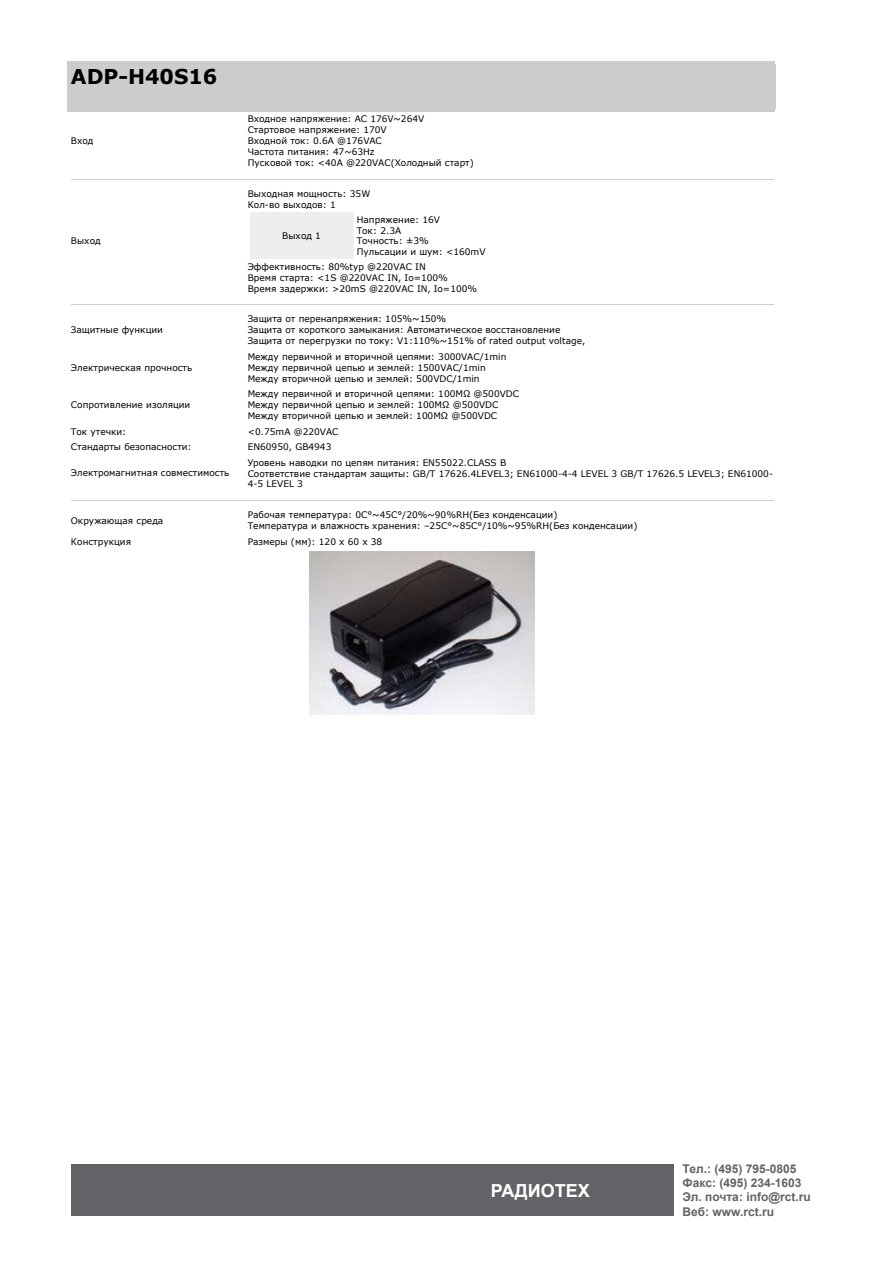
<style>
.page{position:relative;width:893px;height:1263px;background:#fff}
.page>*{position:absolute;margin:0;border:0;box-sizing:border-box;transform-origin:0 0}
.t1{font:700 20.4px "Verdana";color:#000}
.t2{font:700 18px "Arial";color:#fff}
.t3{font:700 12px/14.4px "Arial";color:#616367}
.t4{font:9px/10.9px "Verdana";color:#000}
</style>
<div class="page">
<div style="left:71px;top:1164px;width:602px;height:52px;background:#616367"></div>
<hr style="left:68px;top:62px;width:707px;height:2px;background:#ccc">
<hr style="left:68px;top:64px;width:3px;height:45px;background:#ccc">
<hr style="left:773px;top:64px;width:2px;height:45px;background:#ccc">
<hr style="left:68px;top:109px;width:707px;height:2px;background:#ccc">
<div style="left:71px;top:64px;width:702px;height:45px;background:#ccc"></div>
<hr style="left:71px;top:179px;width:702px;height:1px;background:#ccc">
<div style="left:250px;top:212px;width:103px;height:18px;background:#eee"></div>
<div style="left:250px;top:241px;width:103px;height:17px;background:#eee"></div>
<div style="left:251px;top:230px;width:101px;height:11px;background:#eee"></div>
<hr style="left:71px;top:304px;width:702px;height:1px;background:#ccc">
<hr style="left:71px;top:500px;width:702px;height:1px;background:#ccc">
<img style="left:309px;top:551px;width:225px;height:164px">
<h1 class="t1" style="left:71px;top:64px;width:148px">ADP-H40S16</h1>
<p class="t4" style="left:71px;top:135px;width:24px">Вход</p>
<p class="t4" style="left:71px;top:235px;width:31px">Выход</p>
<p class="t4" style="left:248px;top:113px;width:228px">Входное напряжение: AC 176V~264V<br>Стартовое напряжение: 170V<br>Входной ток: 0.6A @176VAC<br>Частота питания: 47~63Hz<br>Пусковой ток: &lt;40A @220VAC(Холодный старт)</p>
<p class="t4" style="left:248px;top:188px;width:124px">Выходная мощность: 35W<br>Кол-во выходов: 1</p>
<p class="t4" style="left:282px;top:230px;width:40px">Выход 1</p>
<p class="t4" style="left:356px;top:213px;width:130px">Напряжение: 16V<br>Ток: 2.3A<br>Точность: ±3%<br>Пульсации и шум: &lt;160mV</p>
<p class="t4" style="left:248px;top:261px;width:231px">Эффективность: 80%typ @220VAC IN<br>Время старта: &lt;1S @220VAC IN, Io=100%<br>Время задержки: &gt;20mS @220VAC IN, Io=100%</p>
<p class="t4" style="left:71px;top:324px;width:93px">Защитные функции</p>
<p class="t4" style="left:248px;top:313px;width:339px">Защита от перенапряжения: 105%~150%<br>Защита от короткого замыкания: Автоматическое восстановление<br>Защита от перегрузки по току: V1:110%~151% of rated output voltage,</p>
<p class="t4" style="left:71px;top:362px;width:123px">Электрическая прочность</p>
<p class="t4" style="left:248px;top:351px;width:260px">Между первичной и вторичной цепями: 3000VAC/1min<br>Между первичной цепью и землей: 1500VAC/1min<br>Между вторичной цепью и землей: 500VDC/1min</p>
<p class="t4" style="left:71px;top:399px;width:121px">Сопротивление изоляции</p>
<p class="t4" style="left:248px;top:388px;width:273px">Между первичной и вторичной цепями: 100MΩ @500VDC<br>Между первичной цепью и землей: 100MΩ @500VDC<br>Между вторичной цепью и землей: 100MΩ @500VDC</p>
<p class="t4" style="left:71px;top:426px;width:57px">Ток утечки:</p>
<p class="t4" style="left:248px;top:426px;width:92px">&lt;0.75mA @220VAC</p>
<p class="t4" style="left:71px;top:441px;width:122px">Стандарты безопасности:</p>
<p class="t4" style="left:248px;top:441px;width:85px">EN60950, GB4943</p>
<p class="t4" style="left:71px;top:467px;width:160px">Электромагнитная совместимость</p>
<p class="t4" style="left:248px;top:457px;width:527px">Уровень наводки по цепям питания: EN55022.CLASS B<br>Соответствие стандартам защиты: GB/T 17626.4LEVEL3; EN61000-4-4 LEVEL 3 GB/T 17626.5 LEVEL3; EN61000-<br>4-5 LEVEL 3</p>
<p class="t4" style="left:71px;top:515px;width:94px">Окружающая среда</p>
<p class="t4" style="left:248px;top:509px;width:391px">Рабочая температура: 0C°~45C°/20%~90%RH(Без конденсации)<br>Температура и влажность хранения: –25C°~85C°/10%~95%RH(Без конденсации)</p>
<p class="t4" style="left:71px;top:536px;width:62px">Конструкция</p>
<p class="t4" style="left:248px;top:536px;width:136px">Размеры (мм): 120 x 60 x 38</p>
<h2 class="t2" style="left:491px;top:1179px;width:100px">РАДИОТЕХ</h2>
<h3 class="t3" style="left:682px;top:1162px;width:130px">Тел.: (495) 795-0805<br>Факс: (495) 234-1603<br>Эл. почта: info@rct.ru<br>Веб: www.rct.ru</h3>
</div>
